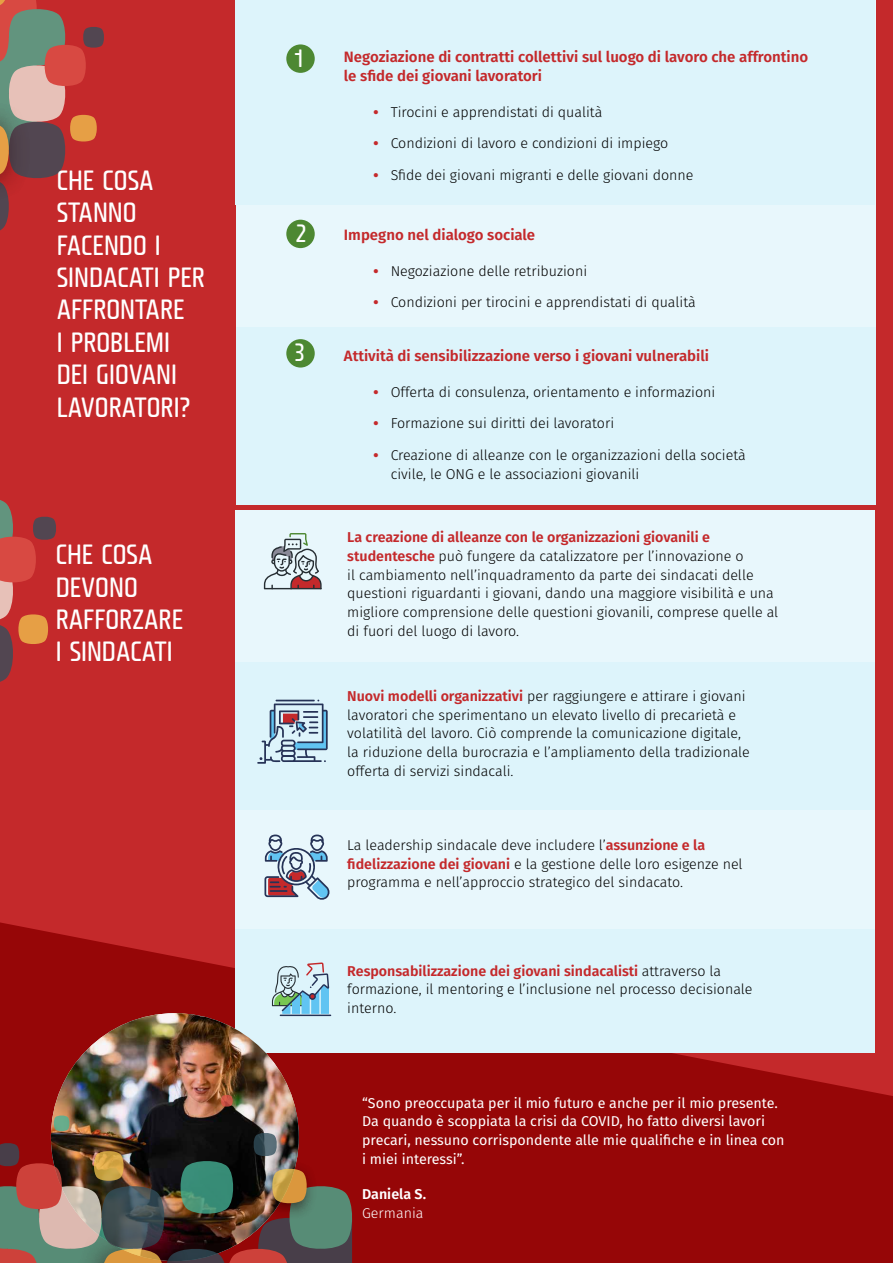
<style>
.page{position:relative;width:893px;height:1263px;background:#c4292b}
.page>*{position:absolute;margin:0;border:0;box-sizing:border-box;transform-origin:0 0}
.t1{font:27px/32.4px "Fishmonger CR";color:#fff}
.t2{font:24.3px "Fishmonger CR";color:#fff}
.t3{font:600 15px/18.8px "Fira Sans";color:#c4292b}
.t4{font:300 14.25px/18.8px "Fira Sans";color:#000}
.t5{font:14.25px/18.8px "Fira Sans";color:#fff}
.t6{font:600 14.25px "Fira Sans";color:#fff}
.t7{font:300 14.25px "Fira Sans";color:#fff}
.s1{font-weight:800;color:#c4292b}
.s2{font-weight:600;color:#c4292b}
</style>
<div class="page">
<svg style="left:0;top:922px;width:893px;height:341px;background:#9a090a"></svg>
<div style="left:236px;top:0;width:639px;height:505px;background:#e8f7fc"></div>
<div style="left:236px;top:327px;width:639px;height:178px;background:#ddf4fb"></div>
<div style="left:235px;top:0;width:640px;height:204px;background:#ddf4fb"></div>
<div style="left:235px;top:929px;width:640px;height:123px;background:#ddf4fb"></div>
<div style="left:235px;top:510px;width:640px;height:163px;background:#e8f7fc"></div>
<div style="left:235px;top:789px;width:640px;height:140px;background:#e8f7fc"></div>
<div style="left:286px;top:44px;width:29px;height:29px;background:#4d8832;border-radius:50%"></div>
<div style="left:286px;top:220px;width:29px;height:28px;background:#4d8832;border-radius:50%"></div>
<div style="left:286px;top:339px;width:29px;height:29px;background:#4d8832;border-radius:50%"></div>
<svg style="left:264px;top:834px;width:66px;height:66px"></svg>
<svg style="left:264px;top:533px;width:58px;height:56px"></svg>
<svg style="left:272px;top:962px;width:59px;height:54px"></svg>
<svg style="left:0;top:0;width:104px;height:231px"></svg>
<svg style="left:0;top:500px;width:56px;height:182px"></svg>
<img style="left:51px;top:1013px;width:248px;height:248px;border-radius:124px">
<svg style="left:221px;top:1094px;width:12px;height:13px"></svg>
<img style="left:0;top:1115px;width:352px;height:148px">
<div style="left:235px;top:662px;width:640px;height:148px;background:#ddf4fb"></div>
<svg style="left:257px;top:699px;width:71px;height:65px"></svg>
<h1 class="t1" style="left:57px;top:164px;width:150px">CHE COSA<br>STANNO<br>FACENDO I<br>SINDACATI PER<br>AFFRONTARE<br>I PROBLEMI<br>DEI GIOVANI<br>LAVORATORI?</h1>
<h1 class="t1" style="left:56px;top:538px;width:129px">CHE COSA<br>DEVONO<br>RAFFORZARE<br>I SINDACATI</h1>
<h2 class="t2" style="left:295px;top:44px;width:10px">1</h2>
<h2 class="t2" style="left:296px;top:219px;width:11px">2</h2>
<h2 class="t2" style="left:295px;top:339px;width:11px">3</h2>
<p class="t3" style="left:344px;top:47px;width:466px">Negoziazione di contratti collettivi sul luogo di lavoro che affrontino le sfide dei giovani lavoratori</p>
<p class="t4" style="left:374px;top:102px;width:230px"><span class="s1">•</span> Tirocini e apprendistati di qualità</p>
<p class="t4" style="left:374px;top:134px;width:296px"><span class="s1">•</span> Condizioni di lavoro e condizioni di impiego</p>
<p class="t4" style="left:374px;top:165px;width:321px"><span class="s1">•</span> Sfide dei giovani migranti e delle giovani donne</p>
<p class="t3" style="left:344px;top:224px;width:193px">Impegno nel dialogo sociale</p>
<p class="t4" style="left:374px;top:261px;width:215px"><span class="s1">•</span> Negoziazione delle retribuzioni</p>
<p class="t4" style="left:374px;top:293px;width:324px"><span class="s1">•</span> Condizioni per tirocini e apprendistati di qualità</p>
<p class="t3" style="left:344px;top:346px;width:367px">Attività di sensibilizzazione verso i giovani vulnerabili</p>
<p class="t4" style="left:374px;top:382px;width:343px"><span class="s1">•</span> Offerta di consulenza, orientamento e informazioni</p>
<p class="t4" style="left:374px;top:414px;width:242px"><span class="s1">•</span> Formazione sui diritti dei lavoratori</p>
<p class="t4" style="left:391px;top:445px;width:357px;text-indent:-17px"><span class="s1">•</span> Creazione di alleanze con le organizzazioni della società civile, le ONG e le associazioni giovanili</p>
<p class="t4" style="left:347px;top:528px;width:432px"><span class="s2">La creazione di alleanze con le organizzazioni giovanili e studentesche</span> può fungere da catalizzatore per l’innovazione o<br>il cambiamento nell’inquadramento da parte dei sindacati delle questioni riguardanti i giovani, dando una maggiore visibilità e una migliore comprensione delle questioni giovanili, comprese quelle al di fuori del luogo di lavoro.</p>
<p class="t4" style="left:347px;top:686px;width:404px"><span class="s2">Nuovi modelli organizzativi</span> per raggiungere e attirare i giovani lavoratori che sperimentano un elevato livello di precarietà e volatilità del lavoro. Ciò comprende la comunicazione digitale, la riduzione della burocrazia e l’ampliamento della tradizionale offerta di servizi sindacali.</p>
<p class="t4" style="left:347px;top:835px;width:397px">La leadership sindacale deve includere l’<span class="s2">assunzione e la fidelizzazione dei giovani</span> e la gestione delle loro esigenze nel programma e nell’approccio strategico del sindacato.</p>
<p class="t4" style="left:347px;top:961px;width:407px"><span class="s2">Responsabilizzazione dei giovani sindacalisti</span> attraverso la formazione, il mentoring e l’inclusione nel processo decisionale interno.</p>
<p class="t5" style="left:362px;top:1093px;width:424px">“Sono preoccupata per il mio futuro e anche per il mio presente.<br>Da quando è scoppiata la crisi da COVID, ho fatto diversi lavori precari, nessuno corrispondente alle mie qualifiche e in linea con i miei interessi”.</p>
<p class="t6" style="left:362px;top:1182px;width:65px">Daniela S.</p>
<p class="t7" style="left:362px;top:1202px;width:63px">Germania</p>
</div>
